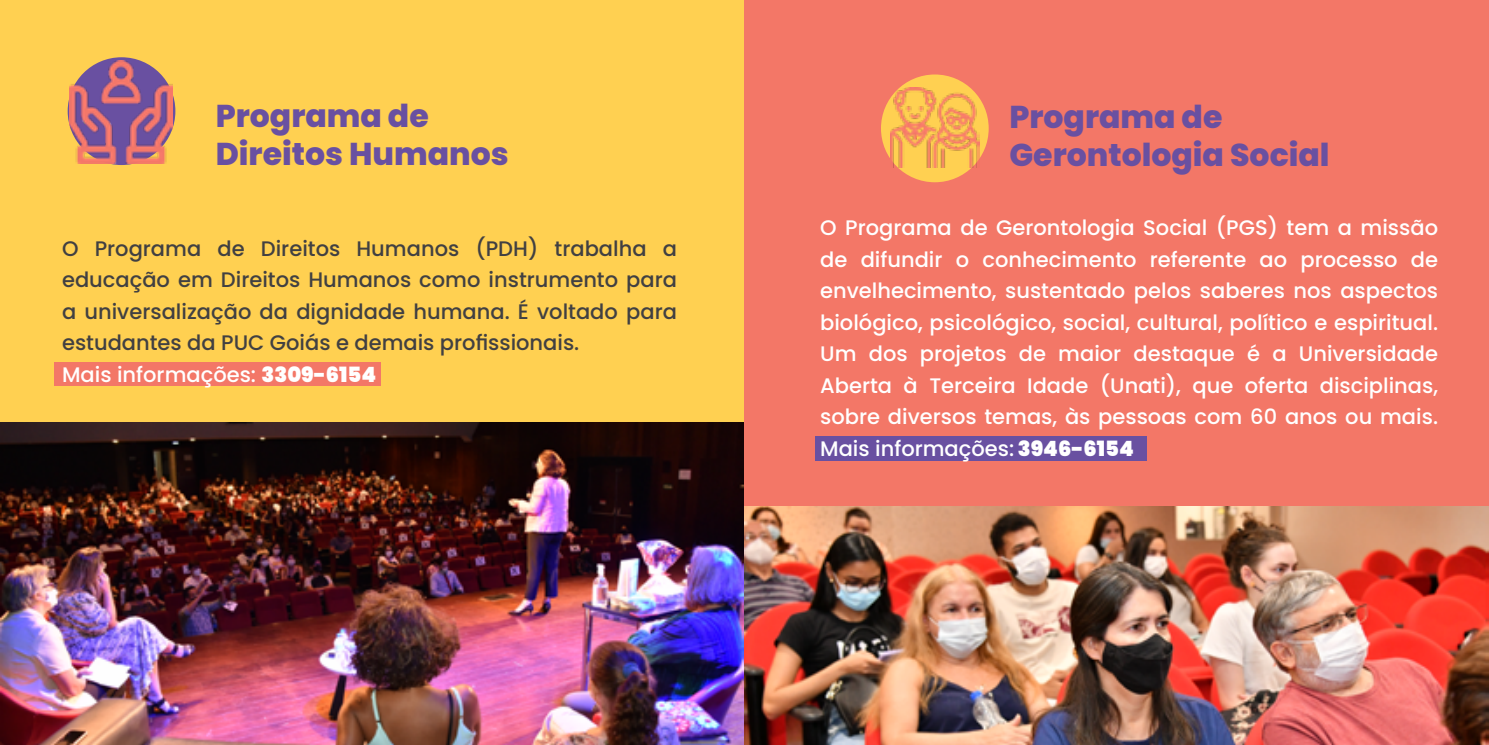
<style>
.page{position:relative;width:1489px;height:745px;background:#fff}
.page>*{position:absolute;margin:0;border:0;box-sizing:border-box;transform-origin:0 0}
.t1{font:800 31.5px/37.8px "Poppins";color:#6950a1}
.t2{font:500 21px/31.5px "Poppins";color:#fff;text-align:justify}
.t3{font:500 21px/31.5px "Poppins";color:#414042}
.s1{color:#fff}
.s2{font-weight:900;color:#fff}
.s3{font-weight:900}
</style>
<div class="page">
<div style="left:0;top:0;width:744px;height:744px;background:#ffd051"></div>
<img style="left:70px;top:60px;width:103px;height:103px">
<img style="left:0;top:422px;width:744px;height:322px">
<div style="left:744px;top:0;width:744px;height:744px;background:#f37767"></div>
<div style="left:881px;top:74px;width:107px;height:108px;background:#ffd051;border-radius:50%"></div>
<img style="left:890px;top:88px;width:89px;height:80px">
<img style="left:744px;top:506px;width:744px;height:238px">
<div style="left:55px;top:362px;width:326px;height:24px;background:#f37767"></div>
<div style="left:815px;top:436px;width:331px;height:25px;background:#6950a1"></div>
<h1 class="t1" style="left:216px;top:98px;width:294px">Programa de<br>Direitos Humanos</h1>
<h1 class="t1" style="left:1009px;top:98px;width:322px">Programa de<br>Gerontologia Social</h1>
<p class="t3" style="left:62px;top:232px;width:616px">O Programa de Direitos Humanos (PDH) trabalha a educação em Direitos Humanos como instrumento para a universalização da dignidade humana. É voltado para estudantes da PUC Goiás e demais profissionais.<br><span class="s1">Mais informações:</span> <span class="s2">3309-6154</span></p>
<p class="t2" style="left:820px;top:212px;width:619px">O Programa de Gerontologia Social (PGS) tem a missão de difundir o conhecimento referente ao processo de envelhecimento, sustentado pelos saberes nos aspectos biológico, psicológico, social, cultural, político e espiritual.<br>Um dos projetos de maior destaque é a Universidade Aberta à Terceira Idade (Unati), que oferta disciplinas, sobre diversos temas, às pessoas com 60 anos ou mais.<br>Mais informações: <span class="s3">3946-6154</span></p>
</div>
